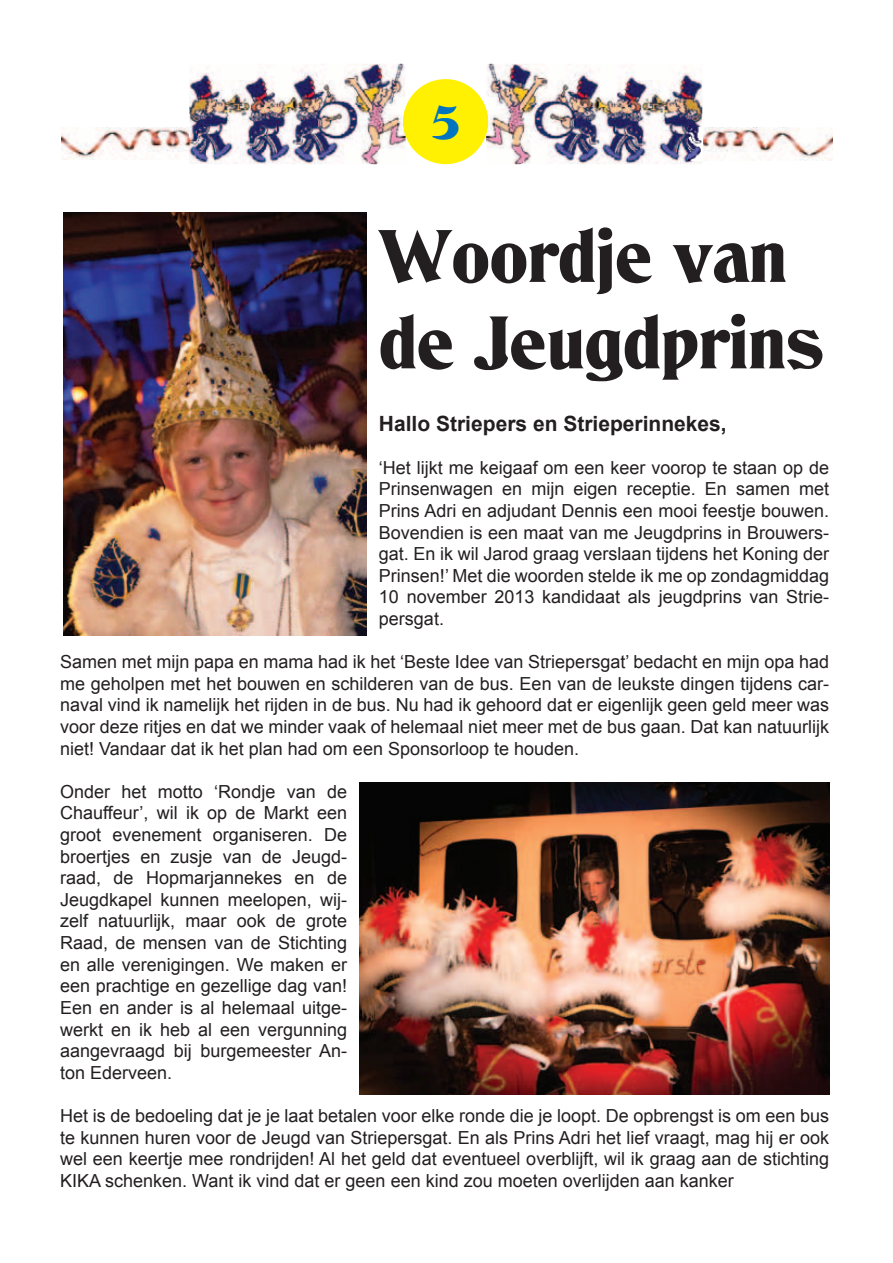
<style>
.page{position:relative;width:893px;height:1263px;background:#fff}
.page>*{position:absolute;margin:0;border:0;box-sizing:border-box;transform-origin:0 0}
.t1{font:72px/86.4px "Deneane";color:#231f20}
.t2{font:48px "Deneane";color:#0074be}
.t3{font:700 21px "Arial";color:#231f20}
.t4{font:18px/21.6px "Arial";color:#231f20;text-align:justify}
</style>
<div class="page">
<div style="left:403px;top:79px;width:85px;height:85px;background:#fff101;border-radius:50%"></div>
<img style="left:189px;top:64px;width:217px;height:100px">
<img style="left:403px;top:107px;width:3px;height:29px">
<img style="left:486px;top:64px;width:216px;height:100px">
<img style="left:486px;top:109px;width:2px;height:26px">
<img style="left:62px;top:128px;width:144px;height:32px">
<img style="left:689px;top:128px;width:144px;height:32px">
<img style="left:64px;top:213px;width:302px;height:422px">
<img style="left:360px;top:783px;width:469px;height:311px">
<h2 class="t2" style="left:431px;top:93px;width:30px">5</h2>
<h1 class="t1" style="left:379px;top:213px;width:446px">Woordje van de Jeugdprins</h1>
<p class="t3" style="left:379px;top:409px;width:349px">Hallo Striepers en Strieperinnekes,</p>
<p class="t4" style="left:379px;top:457px;width:452px">‘Het lijkt me keigaaf om een keer voorop te staan op de Prinsenwagen en mijn eigen receptie. En samen met Prins Adri en adjudant Dennis een mooi feestje bouwen.<br>Bovendien is een maat van me Jeugdprins in Brouwers&shy;gat. En ik wil Jarod graag verslaan tijdens het Koning der Prinsen!’ Met die woorden stelde ik me op zondagmiddag 10 november 2013 kandidaat als jeugdprins van Strie&shy;persgat.</p>
<p class="t4" style="left:60px;top:651px;width:770px">Samen met mijn papa en mama had ik het ‘Beste Idee van Striepersgat’ bedacht en mijn opa had me geholpen met het bouwen en schilderen van de bus. Een van de leukste dingen tijdens car&shy;naval vind ik namelijk het rijden in de bus. Nu had ik gehoord dat er eigenlijk geen geld meer was voor deze ritjes en dat we minder vaak of helemaal niet meer met de bus gaan. Dat kan natuurlijk niet! Vandaar dat ik het plan had om een Sponsorloop te houden.</p>
<p class="t4" style="left:60px;top:781px;width:289px">Onder het motto ‘Rondje van de Chauffeur’, wil ik op de Markt een groot evenement organiseren. De broertjes en zusje van de Jeugd&shy;raad, de Hopmarjannekes en de Jeugdkapel kunnen meelopen, wij&shy;zelf natuurlijk, maar ook de grote Raad, de mensen van de Stichting en alle verenigingen. We maken er een prachtige en gezellige dag van!<br>Een en ander is al helemaal uitge&shy;werkt en ik heb al een vergunning aangevraagd bij burgemeester An&shy;ton Ederveen.</p>
<p class="t4" style="left:60px;top:1105px;width:771px">Het is de bedoeling dat je je laat betalen voor elke ronde die je loopt. De opbrengst is om een bus te kunnen huren voor de Jeugd van Striepersgat. En als Prins Adri het lief vraagt, mag hij er ook wel een keertje mee rondrijden! Al het geld dat eventueel overblijft, wil ik graag aan de stichting KIKA schenken. Want ik vind dat er geen een kind zou moeten overlijden aan kanker</p>
</div>
